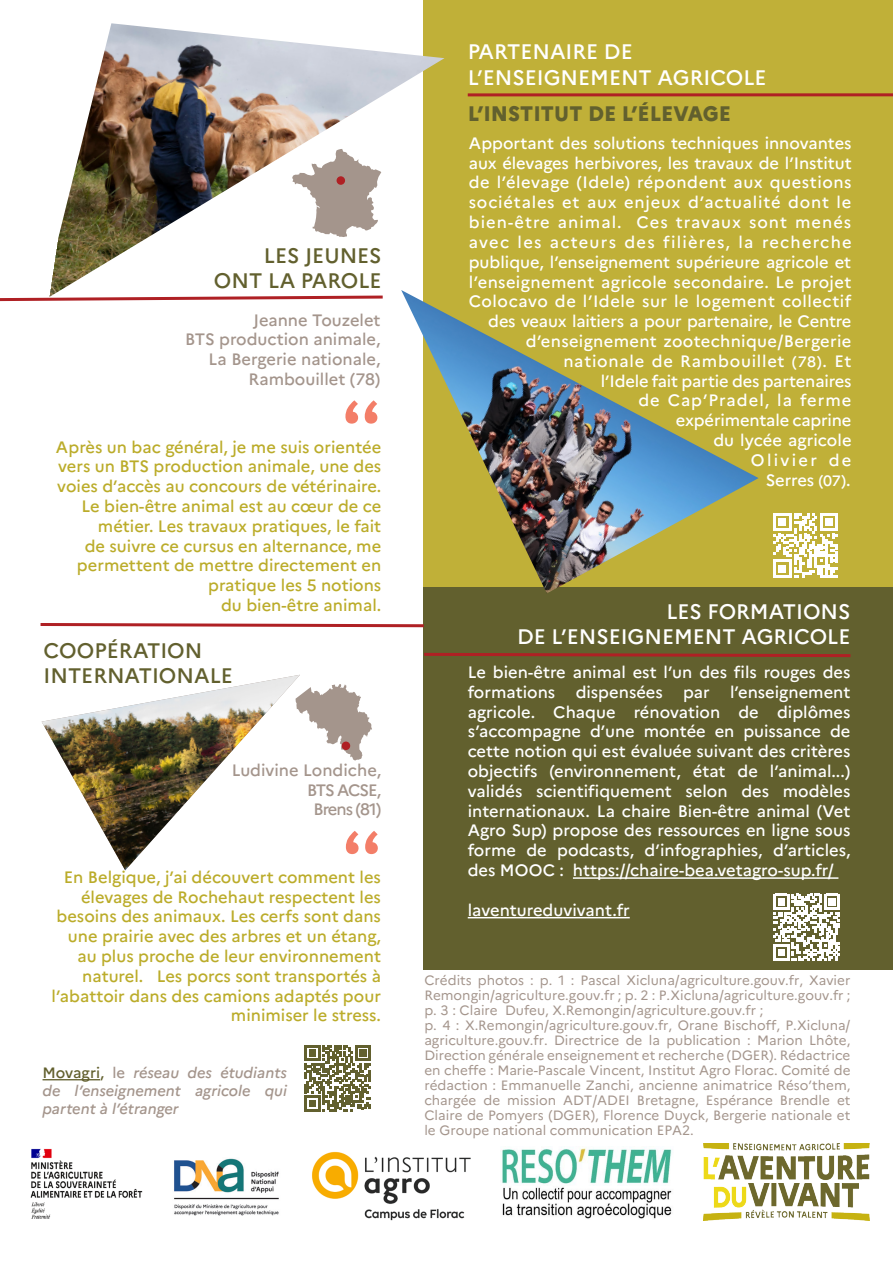
<style>
.page{position:relative;width:893px;height:1263px;background:#fff}
.page>*{position:absolute;margin:0;border:0;box-sizing:border-box;transform-origin:0 0}
.t1{font:75px "Coco Sharp Variable";color:#f37e68}
.t2{font:500 21px/25.2px "Marianne";color:#fff}
.t3{font:500 21px/25.2px "Marianne";color:#62602e}
.t4{font:800 21px "Marianne";color:#62602e}
.t5{font:500 16.5px/19.8px "Marianne";letter-spacing:.005em;color:#fff;text-align:justify}
.t6{font:500 16.5px/19.8px "Marianne";color:#bbac2a;text-align:right}
.t7{font:500 16.5px/19.8px "Marianne";color:#a4958c;text-align:right}
.t8{font:italic 500 15px/18px "Marianne";color:#a4958c;text-align:justify}
.t9{font:13.5px/15px "Marianne";color:#a4958c}
.s1{font-style:normal;color:#62602e}
.s2{font-style:normal}
.s3{font-size:15px}
</style>
<div class="page">
<img style="left:30px;top:1148px;width:113px;height:71px">
<img style="left:502px;top:1147px;width:170px;height:72px">
<img style="left:174px;top:1158px;width:105px;height:58px">
<div style="left:424px;top:0;width:469px;height:597px;background:#c0b038"></div>
<img style="left:312px;top:1151px;width:159px;height:70px">
<img style="left:703px;top:1143px;width:167px;height:77px">
<div style="left:424px;top:587px;width:469px;height:382px;background:#62602e"></div>
<img style="left:42px;top:675px;width:258px;height:195px">
<svg style="left:296px;top:684px;width:76px;height:76px"></svg>
<div style="left:342px;top:741px;width:8px;height:9px;background:#af2024;border-radius:50%"></div>
<hr style="left:573px;top:877px;width:265px;height:2px;background:#fff">
<hr style="left:468px;top:917px;width:162px;height:1px;background:#fff">
<hr style="left:468px;top:93px;width:425px;height:3px;background:#af2024">
<svg style="left:0;top:297px;width:383px;height:5px"></svg>
<img style="left:404px;top:297px;width:355px;height:296px">
<img style="left:49px;top:23px;width:395px;height:274px">
<svg style="left:423px;top:651px;width:428px;height:8px"></svg>
<svg style="left:40px;top:621px;width:384px;height:8px"></svg>
<svg style="left:304px;top:1045px;width:67px;height:66px"></svg>
<svg style="left:773px;top:894px;width:67px;height:66px"></svg>
<svg style="left:773px;top:513px;width:65px;height:65px"></svg>
<hr style="left:43px;top:1079px;width:57px;height:1px;background:#62602e">
<p class="t3" style="left:214px;top:241px;width:169px;text-align:right">LES JEUNES<br>ONT LA PAROLE</p>
<p class="t7" style="left:185px;top:309px;width:197px">Jeanne Touzelet<br>BTS production animale,<br>La Bergerie nationale,<br>Rambouillet (78)</p>
<h1 class="t1" style="left:342px;top:379px;width:40px">‘‘</h1>
<p class="t6" style="left:56px;top:435px;width:327px">Après un bac général, je me suis orientée vers un BTS production animale, une des voies d’accès au concours de vétérinaire.<br>Le bien-être animal est au cœur de ce métier. Les travaux pratiques, le fait<br>de suivre ce cursus en alternance, me permettent de mettre directement en pratique les 5 notions<br>du bien-être animal.</p>
<p class="t3" style="left:44px;top:636px;width:191px">COOPÉRATION<br>INTERNATIONALE</p>
<p class="t7" style="left:232px;top:759px;width:151px">Ludivine Londiche,<br>BTS ACSE,<br>Brens (81)</p>
<h1 class="t1" style="left:343px;top:810px;width:40px">‘‘</h1>
<p class="t6" style="left:52px;top:866px;width:331px">En Belgique, j’ai découvert comment les élevages de Rochehaut respectent les besoins des animaux. Les cerfs sont dans une prairie avec des arbres et un étang, au plus proche de leur environnement naturel. Les porcs sont transportés à l’abattoir dans des camions adaptés pour minimiser le stress.</p>
<p class="t8" style="left:43px;top:1062px;width:246px"><span class="s1">Movagri,</span> <span class="s2">le</span> réseau des étudiants de l’enseignement agricole qui partent à l’étranger</p>
<p class="t2" style="left:468px;top:38px;width:300px">PARTENAIRE DE<br>L’ENSEIGNEMENT AGRICOLE</p>
<p class="t4" style="left:468px;top:98px;width:265px">L’INSTITUT DE L’ÉLEVAGE</p>
<p class="t5" style="left:469px;top:132px;width:384px;text-align:right">Apportant des solutions techniques innovantes aux élevages herbivores, les travaux de l’Institut de l’élevage (Idele) répondent aux questions sociétales et aux enjeux d’actualité dont le bien-être animal. Ces travaux sont menés avec les acteurs des filières, la recherche publique, l’enseignement supérieure agricole et l’enseignement agricole secondaire. Le projet Colocavo de l’Idele sur le logement collectif des veaux laitiers a pour partenaire, le Centre d’enseignement zootechnique/Bergerie nationale de Rambouillet <span class="s3">(78)</span>. Et<br>l’Idele fait partie des partenaires<br>de Cap’Pradel, la ferme<br>expérimentale caprine<br>du lycée agricole<br>Olivier de<br>Serres <span class="s3">(07)</span>.</p>
<p class="t2" style="left:517px;top:597px;width:335px;text-align:right">LES FORMATIONS<br>DE L’ENSEIGNEMENT AGRICOLE</p>
<p class="t5" style="left:468px;top:661px;width:384px">Le bien-être animal est l’un des fils rouges des formations dispensées par l’enseignement agricole. Chaque rénovation de diplômes s’accompagne d’une montée en puissance de cette notion qui est évaluée suivant des critères objectifs (environnement, état de l’animal...) validés scientifiquement selon des modèles internationaux. La chaire Bien-être animal (Vet Agro Sup) propose des ressources en ligne sous forme de podcasts, d’infographies, d’articles, des MOOC : https://chaire-bea.vetagro-sup.fr/</p>
<p class="t5" style="left:468px;top:898px;width:163px">laventureduvivant.fr</p>
<p class="t9" style="left:424px;top:971px;width:428px">Crédits photos : p. 1 : Pascal Xicluna/agriculture.gouv.fr, Xavier Remongin/agriculture.gouv.fr ; p. 2 : P.Xicluna/agriculture.gouv.fr ; p. 3 : Claire Dufeu, X.Remongin/agriculture.gouv.fr ;<br>p. 4 : X.Remongin/agriculture.gouv.fr, Orane Bischoff, P.Xicluna/ agriculture.gouv.fr. Directrice de la publication : Marion Lhôte, Direction générale enseignement et recherche (DGER). Rédactrice en cheffe : Marie-Pascale Vincent, Institut Agro Florac. Comité de rédaction : Emmanuelle Zanchi, ancienne animatrice Réso’them, chargée de mission ADT/ADEI Bretagne, Espérance Brendle et Claire de Pomyers (DGER), Florence Duyck, Bergerie nationale et le Groupe national communication EPA2.</p>
</div>
